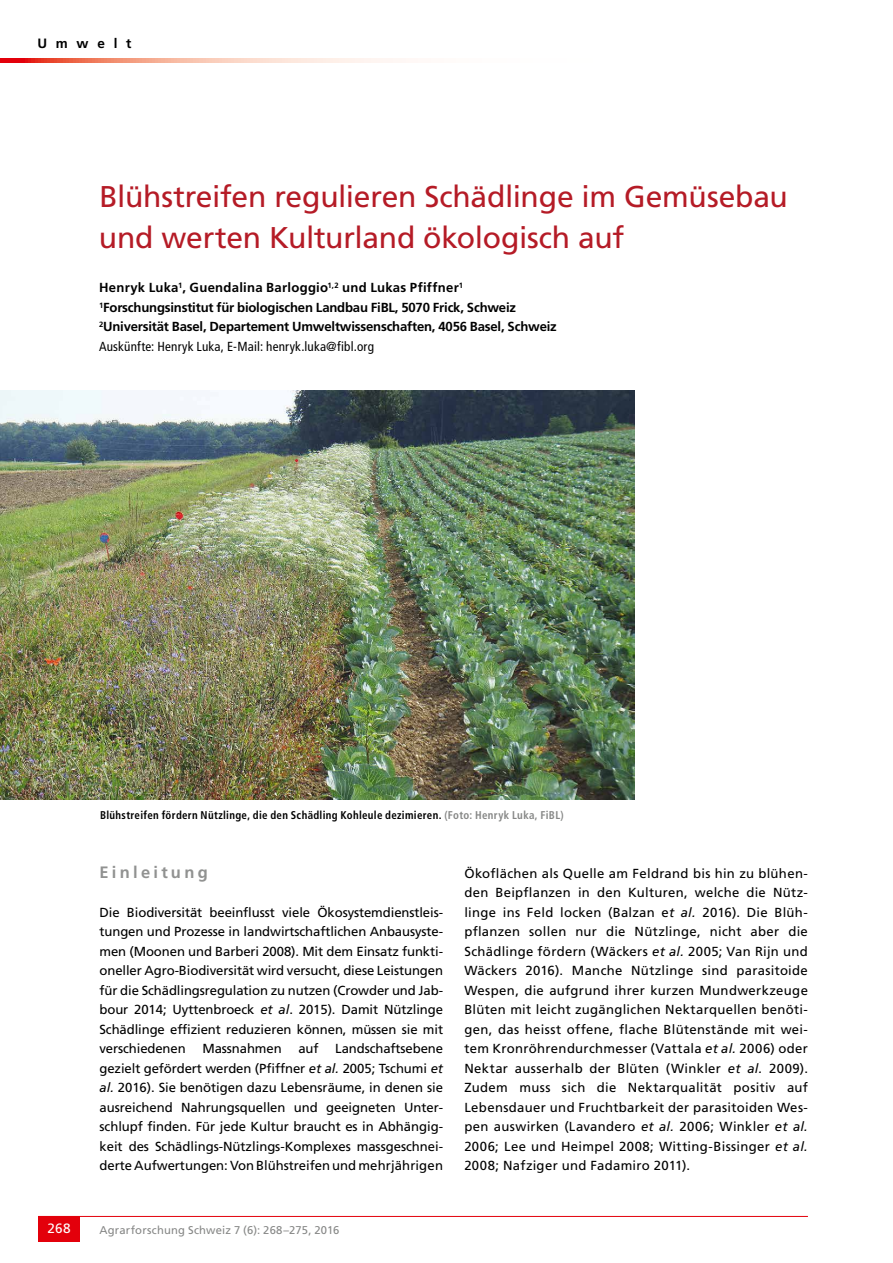
<style>
.page{position:relative;width:893px;height:1263px;background:#fff}
.page>*{position:absolute;margin:0;border:0;box-sizing:border-box;transform-origin:0 0}
.t1{font:30px/40.5px "Frutiger LT Std";letter-spacing:-.01em;color:#b51b26}
.t2{font:700 16.5px "Frutiger LT Std";letter-spacing:.2em;color:#919291}
.t3{font:700 13.5px "Frutiger LT Std";letter-spacing:.65em;color:#000}
.t4{font:13.5px "Frutiger LT Std";color:#fff}
.t5{font:13.2px/19.5px "Frutiger LT Std";letter-spacing:-.005em;color:#000;text-align:justify}
.t6{font:700 13.2px/19.5px "Frutiger LT Std";letter-spacing:-.015em;color:#000}
.t7{font:700 condensed 11.25px "Frutiger LT Std";letter-spacing:.03em;color:#000}
.t8{font:11.25px "Frutiger LT Std";letter-spacing:.015em;color:#868786}
.s1{font-weight:400;font-stretch:condensed}
.s2{color:#868786}
.s3{font-family:"Frutiger";font-style:italic}
</style>
<div class="page">
<hr style="left:38px;top:1216px;width:770px;height:1px;background:#e3000b">
<div style="left:38px;top:1216px;width:42px;height:26px;background:#e3000b"></div>
<svg style="left:0;top:58px;width:402px;height:5px;background:#f5ac9c"></svg>
<img style="left:0;top:390px;width:634px;height:410px">
<p class="t3" style="left:37px;top:36px;width:96px">Umwelt</p>
<h1 class="t1" style="left:99px;top:177px;width:690px">Blühstreifen regulieren Schädlinge im Gemüsebau und werten Kulturland ökologisch auf</h1>
<p class="t6" style="left:99px;top:278px;width:459px">Henryk Luka<sup>1</sup>, Guendalina Barloggio<sup>1,2</sup> und Lukas Pfiffner<sup>1<br>1</sup>Forschungsinstitut für biologischen Landbau FiBL, 5070 Frick, Schweiz <sup>2</sup>Universität Basel, Departement Umweltwissenschaften, 4056 Basel, Schweiz <span class="s1">Auskünfte: Henryk Luka, E-Mail: henryk.luka@fibl.org</span></p>
<p class="t7" style="left:100px;top:808px;width:465px">Blühstreifen fördern Nützlinge, die den Schädling Kohleule dezimieren. <span class="s2">(Foto: Henryk Luka, FiBL)</span></p>
<p class="t2" style="left:99px;top:862px;width:110px">Einleitung</p>
<p class="t5" style="left:99px;top:902px;width:345px">Die Biodiversität beeinflusst viele Ökosystemdienstleis&shy;tungen und Prozesse in landwirtschaftlichen Anbausyste&shy;men (Moonen und Barberi 2008). Mit dem Einsatz funkti&shy;oneller Agro-Biodiversität wird versucht, diese Leistungen für die Schädlingsregulation zu nutzen (Crowder und Jab&shy;bour 2014; Uyttenbroeck <span class="s3">et al</span>. 2015). Damit Nützlinge Schädlinge effizient reduzieren können, müssen sie mit verschiedenen</p>
<p class="t5" style="left:99px;top:1039px;width:345px;text-indent:236px">Landschaftsebene gezielt gefördert werden (Pfiffner <span class="s3">et al.</span> 2005; Tschumi <span class="s3">et al.</span> 2016). Sie benötigen dazu Lebensräume, in denen sie ausreichend Nahrungsquellen und geeigneten Unter&shy;schlupf finden. Für jede Kultur braucht es in Abhängig&shy;keit des Schädlings-Nützlings-Komplexes massgeschnei&shy;derte Aufwertungen: Von Blühstreifen und mehrjährigen</p>
<p class="t5" style="left:202px;top:1039px;width:81px">Massnahmen</p>
<p class="t5" style="left:298px;top:1039px;width:22px">auf</p>
<p class="t4" style="left:47px;top:1221px;width:25px">268</p>
<p class="t8" style="left:99px;top:1223px;width:241px">Agrarforschung Schweiz 7 (6): 268–275, 2016</p>
<p class="t5" style="left:464px;top:863px;width:345px">Ökoflächen als Quelle am Feldrand bis hin zu blühen&shy;den Beipflanzen in den Kulturen, welche die Nütz&shy;linge ins Feld locken (Balzan e<span class="s3">t al.</span> 2016). Die Blüh&shy;pflanzen sollen nur die Nützlinge, nicht aber die Schädlinge fördern (Wäckers <span class="s3">et al.</span> 2005; Van Rijn und Wäckers 2016). Manche Nützlinge sind parasitoide Wespen, die aufgrund ihrer kurzen Mundwerkzeuge Blüten mit leicht zugänglichen Nektarquellen benöti&shy;gen, das heisst offene, flache Blütenstände mit wei&shy;tem Kronröhrendurchmesser (Vattala <span class="s3">et al.</span> 2006) oder Nektar ausserhalb der Blüten (Winkler <span class="s3">et al.</span> 2009).<br>Zudem muss sich die Nektarqualität positiv auf Lebensdauer und Fruchtbarkeit der parasitoiden Wes&shy;pen auswirken (Lavandero <span class="s3">et al.</span> 2006; Winkler <span class="s3">et al.<br></span>2006; Lee und Heimpel 2008; Witting-Bissinger <span class="s3">et al.<br></span>2008; Nafziger und Fadamiro 2011).</p>
</div>
